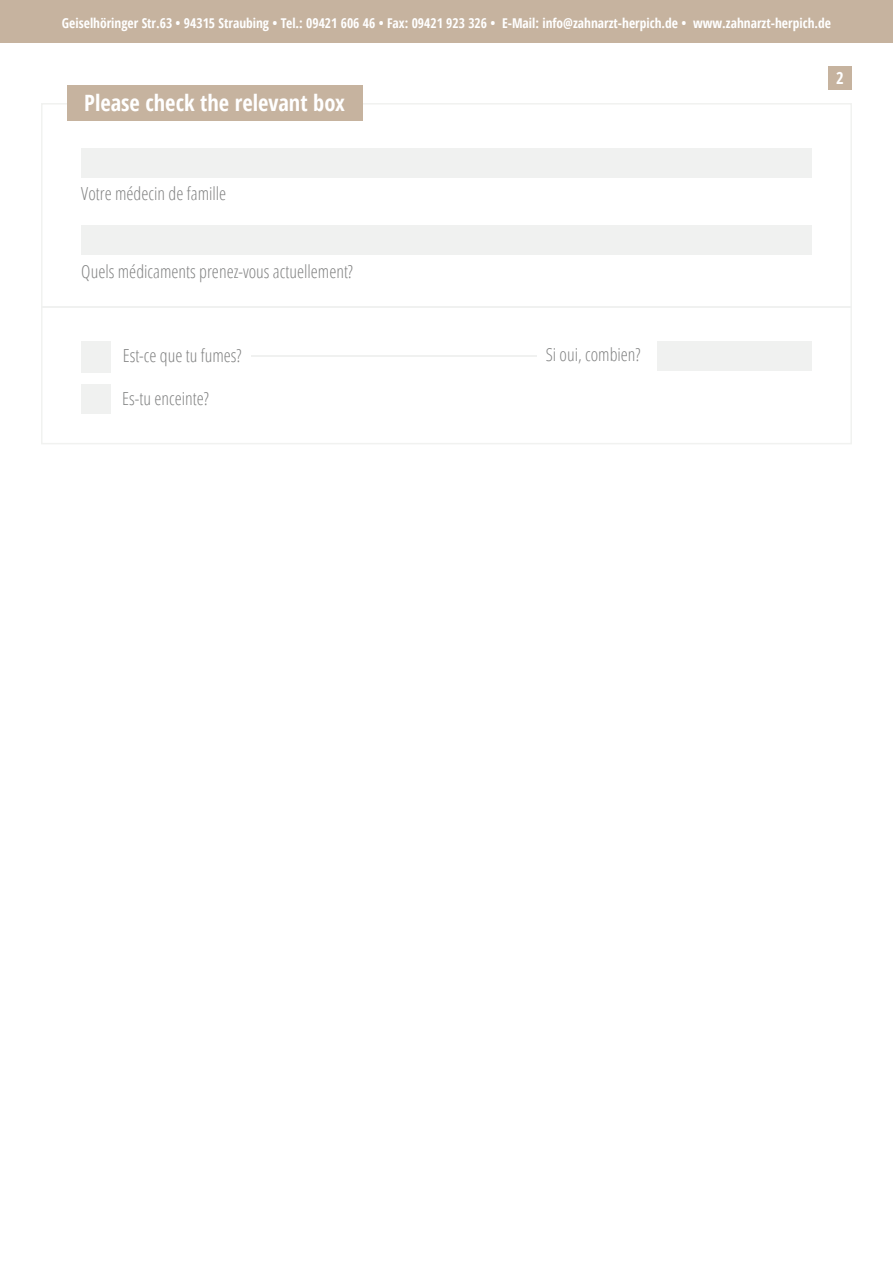
<style>
.page{position:relative;width:893px;height:1263px;background:#fff}
.page>*{position:absolute;margin:0;border:0;box-sizing:border-box;transform-origin:0 0}
.t1{font:700 condensed 22.5px "Open Sans";color:#fff}
.t2{font:300 condensed 18px "Open Sans";color:#828383}
.t3{font:700 condensed 16.5px "Open Sans";color:#fff}
.t4{font:700 condensed 13.5px "Open Sans";color:#fff}
</style>
<div class="page">
<div style="left:0;top:0;width:893px;height:43px;background:#c6b39f"></div>
<div style="left:41px;top:103px;width:811px;height:341px;border:2px solid #f1f2f0"></div>
<div style="left:67px;top:86px;width:296px;height:35px;background:#c6b39f"></div>
<div style="left:81px;top:148px;width:731px;height:30px;background:#f0f1f0"></div>
<div style="left:81px;top:225px;width:731px;height:30px;background:#f0f1f0"></div>
<hr style="left:42px;top:306px;width:810px;height:2px;background:#f0f1f0">
<div style="left:81px;top:341px;width:30px;height:31px;background:#f0f1f0"></div>
<div style="left:81px;top:384px;width:30px;height:30px;background:#f0f1f0"></div>
<div style="left:657px;top:341px;width:155px;height:30px;background:#f0f1f0"></div>
<hr style="left:251px;top:355px;width:286px;height:1px;background:#f0f1f0">
<div style="left:828px;top:66px;width:24px;height:24px;background:#c6b39f"></div>
<p class="t4" style="left:62px;top:13px;width:771px">Geiselhöringer Str.63 • 94315 Straubing • Tel.: 09421 606 46 • Fax: 09421 923 326 • E-Mail: info@zahnarzt-herpich.de • www.zahnarzt-herpich.de</p>
<h1 class="t1" style="left:84px;top:87px;width:262px">Please check the relevant box</h1>
<h2 class="t2" style="left:81px;top:181px;width:147px">Votre médecin de famille</h2>
<h2 class="t2" style="left:81px;top:259px;width:273px">Quels médicaments prenez-vous actuellement?</h2>
<h2 class="t2" style="left:123px;top:344px;width:120px">Est-ce que tu fumes?</h2>
<h2 class="t2" style="left:122px;top:386px;width:88px">Es-tu enceinte?</h2>
<h2 class="t2" style="left:546px;top:343px;width:96px">Si oui, combien?</h2>
<p class="t3" style="left:836px;top:67px;width:9px">2</p>
</div>
